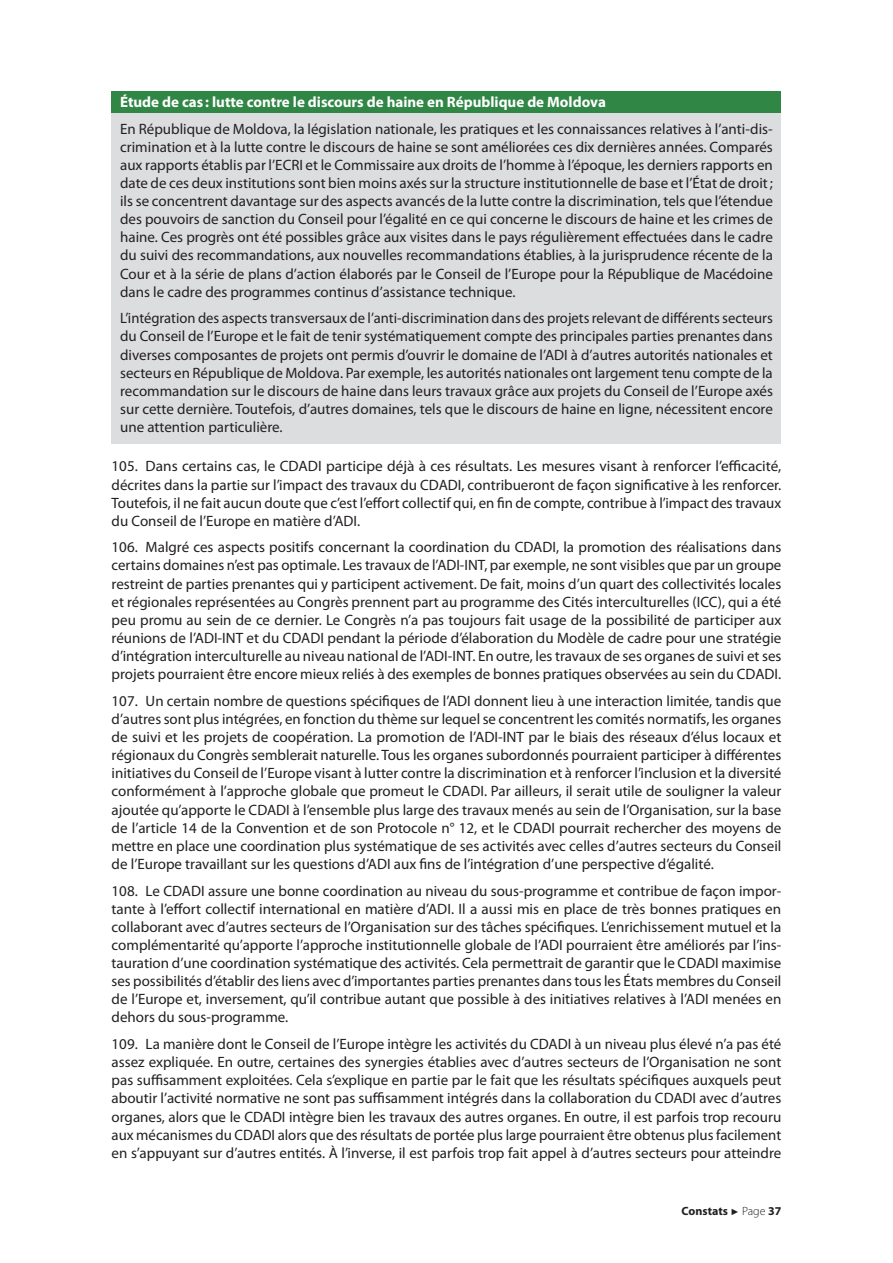
<style>
.page{position:relative;width:893px;height:1263px;background:#fff}
.page>*{position:absolute;margin:0;border:0;box-sizing:border-box;transform-origin:0 0}
.t1{font:15px/18.1px "Myriad Pro";color:#231f20;text-align:justify}
.t2{font:700 15px "Myriad Pro";color:#fff}
.t3{font:700 12px "Myriad Pro";color:#231f20}
.s1{font-family:"Arial";font-weight:400;font-size:9px}
.s2{font-weight:300}
</style>
<div class="page">
<div style="left:112px;top:91px;width:669px;height:24px;background:#308745"></div>
<div style="left:112px;top:114px;width:669px;height:195px;background:#dcdddf"></div>
<div style="left:112px;top:303px;width:669px;height:141px;background:#dcdddf"></div>
<p class="t2" style="left:120px;top:92px;width:487px">Étude de cas : lutte contre le discours de haine en République de Moldova</p>
<p class="t1" style="left:120px;top:119px;width:654px">En République de Moldova, la législation nationale, les pratiques et les connaissances relatives à l’anti-dis&shy;crimination et à la lutte contre le discours de haine se sont améliorées ces dix dernières années. Comparés aux rapports établis par l’ECRI et le Commissaire aux droits de l’homme à l’époque, les derniers rapports en date de ces deux institutions sont bien moins axés sur la structure institutionnelle de base et l’État de droit; ils se concentrent davantage sur des aspects avancés de la lutte contre la discrimination, tels que l’étendue des pouvoirs de sanction du Conseil pour l’égalité en ce qui concerne le discours de haine et les crimes de haine. Ces progrès ont été possibles grâce aux visites dans le pays régulièrement effectuées dans le cadre du suivi des recommandations, aux nouvelles recommandations établies, à la jurisprudence récente de la Cour et à la série de plans d’action élaborés par le Conseil de l’Europe pour la République de Macédoine dans le cadre des programmes continus d’assistance technique.</p>
<p class="t1" style="left:120px;top:309px;width:654px">L’intégration des aspects transversaux de l’anti-discrimination dans des projets relevant de différents secteurs du Conseil de l’Europe et le fait de tenir systématiquement compte des principales parties prenantes dans diverses composantes de projets ont permis d’ouvrir le domaine de l’ADI à d’autres autorités nationales et secteurs en République de Moldova. Par exemple, les autorités nationales ont largement tenu compte de la recommandation sur le discours de haine dans leurs travaux grâce aux projets du Conseil de l’Europe axés sur cette dernière. Toutefois, d’autres domaines, tels que le discours de haine en ligne, nécessitent encore une attention particulière.</p>
<p class="t1" style="left:112px;top:457px;width:671px">105. Dans certains cas, le CDADI participe déjà à ces résultats. Les mesures visant à renforcer l’efficacité, décrites dans la partie sur l’impact des travaux du CDADI, contribueront de façon significative à les renforcer.<br>Toutefois, il ne fait aucun doute que c’est l’effort collectif qui, en fin de compte, contribue à l’impact des travaux du Conseil de l’Europe en matière d’ADI.</p>
<p class="t1" style="left:112px;top:538px;width:671px">106. Malgré ces aspects positifs concernant la coordination du CDADI, la promotion des réalisations dans certains domaines n’est pas optimale. Les travaux de l’ADI-INT, par exemple, ne sont visibles que par un groupe restreint de parties prenantes qui y participent activement. De fait, moins d’un quart des collectivités locales et régionales représentées au Congrès prennent part au programme des Cités interculturelles (ICC), qui a été peu promu au sein de ce dernier. Le Congrès n’a pas toujours fait usage de la possibilité de participer aux réunions de l’ADI-INT et du CDADI pendant la période d’élaboration du Modèle de cadre pour une stratégie d’intégration interculturelle au niveau national de l’ADI-INT. En outre, les travaux de ses organes de suivi et ses projets pourraient être encore mieux reliés à des exemples de bonnes pratiques observées au sein du CDADI.</p>
<p class="t1" style="left:112px;top:691px;width:671px">107. Un certain nombre de questions spécifiques de l’ADI donnent lieu à une interaction limitée, tandis que d’autres sont plus intégrées, en fonction du thème sur lequel se concentrent les comités normatifs, les organes de suivi et les projets de coopération. La promotion de l’ADI-INT par le biais des réseaux d’élus locaux et régionaux du Congrès semblerait naturelle. Tous les organes subordonnés pourraient participer à différentes initiatives du Conseil de l’Europe visant à lutter contre la discrimination et à renforcer l’inclusion et la diversité conformément à l’approche globale que promeut le CDADI. Par ailleurs, il serait utile de souligner la valeur ajoutée qu’apporte le CDADI à l’ensemble plus large des travaux menés au sein de l’Organisation, sur la base de l’article 14 de la Convention et de son Protocole n° 12, et le CDADI pourrait rechercher des moyens de mettre en place une coordination plus systématique de ses activités avec celles d’autres secteurs du Conseil de l’Europe travaillant sur les questions d’ADI aux fins de l’intégration d’une perspective d’égalité.</p>
<p class="t1" style="left:112px;top:881px;width:671px">108. Le CDADI assure une bonne coordination au niveau du sous-programme et contribue de façon impor&shy;tante à l’effort collectif international en matière d’ADI. Il a aussi mis en place de très bonnes pratiques en collaborant avec d’autres secteurs de l’Organisation sur des tâches spécifiques. L’enrichissement mutuel et la complémentarité qu’apporte l’approche institutionnelle globale de l’ADI pourraient être améliorés par l’ins&shy;tauration d’une coordination systématique des activités. Cela permettrait de garantir que le CDADI maximise ses possibilités d’établir des liens avec d’importantes parties prenantes dans tous les États membres du Conseil de l’Europe et, inversement, qu’il contribue autant que possible à des initiatives relatives à l’ADI menées en dehors du sous-programme.</p>
<p class="t1" style="left:112px;top:1035px;width:671px">109. La manière dont le Conseil de l’Europe intègre les activités du CDADI à un niveau plus élevé n’a pas été assez expliquée. En outre, certaines des synergies établies avec d’autres secteurs de l’Organisation ne sont pas suffisamment exploitées. Cela s’explique en partie par le fait que les résultats spécifiques auxquels peut aboutir l’activité normative ne sont pas suffisamment intégrés dans la collaboration du CDADI avec d’autres organes, alors que le CDADI intègre bien les travaux des autres organes. En outre, il est parfois trop recouru aux mécanismes du CDADI alors que des résultats de portée plus large pourraient être obtenus plus facilement en s’appuyant sur d’autres entités. À l’inverse, il est parfois trop fait appel à d’autres secteurs pour atteindre</p>
<p class="t3" style="left:682px;top:1203px;width:101px">Constats <span class="s1">►</span> <span class="s2">Page</span> 37</p>
</div>
